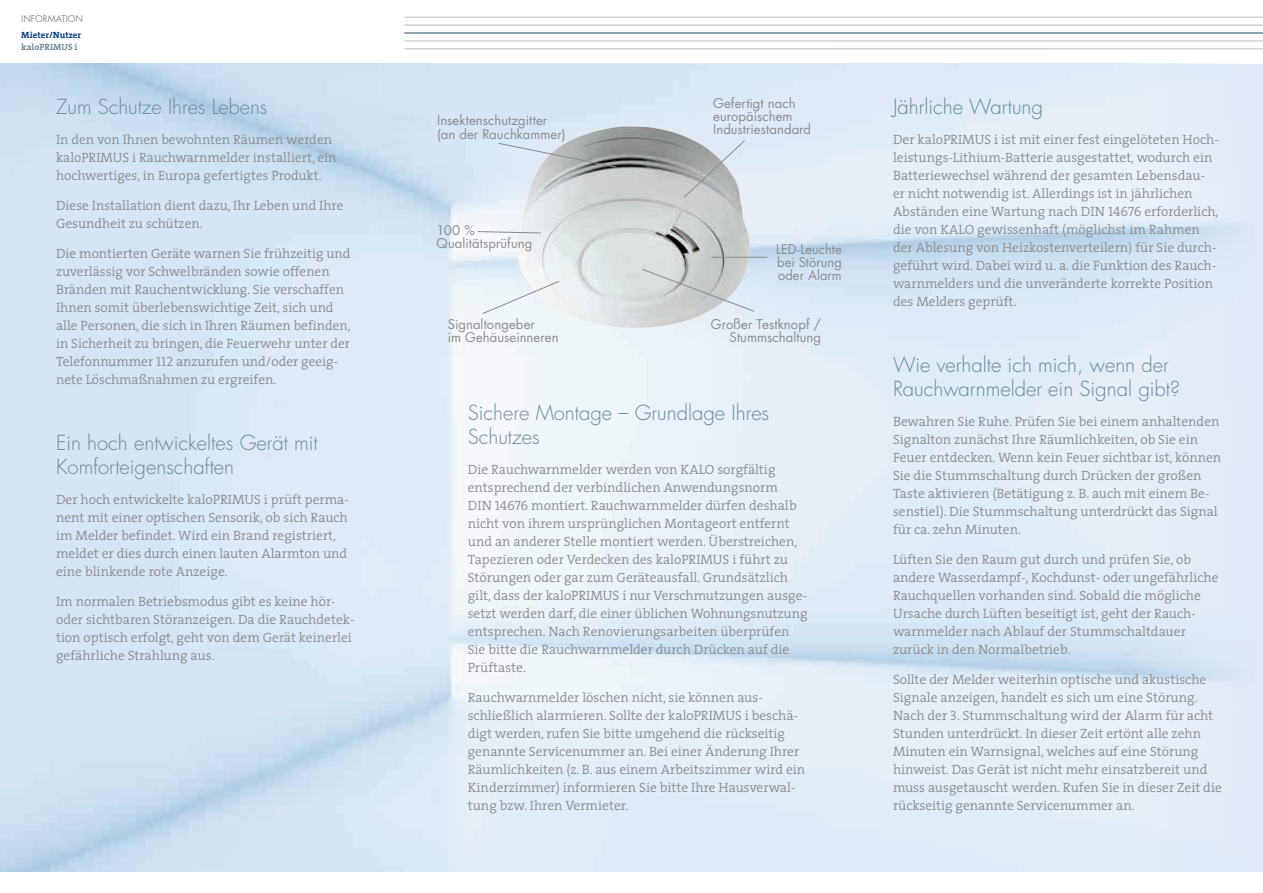
<style>
.page{position:relative;width:1263px;height:893px;background:#fff}
.page>*{position:absolute;margin:0;border:0;box-sizing:border-box;transform-origin:0 0}
.t1{font:300 20.25px/24px "Futura LT";color:#6c8895}
.t2{font:300 13.5px/18px "The Serif";color:#8a8c8f}
.t3{font:13.05px/13px "Futura LT";letter-spacing:.005em;color:#8a8c8f}
.t4{font:700 9px "The Serif";color:#013c7d}
.t5{font:9px "Futura LT";color:#8a8c8f}
.t6{font:700 9px "The Serif";color:#6c8895}
.s1{font-family:"The Serif Semi Light Caps";font-weight:400}
</style>
<div class="page">
<img style="left:516px;top:126px;width:234px;height:202px">
<svg style="left:683px;top:140px;width:63px;height:58px;background:#bec3c7"></svg>
<svg style="left:477px;top:231px;width:64px;height:3px"></svg>
<svg style="left:498px;top:142px;width:119px;height:26px;background:#b9c0c5"></svg>
<svg style="left:482px;top:280px;width:78px;height:35px"></svg>
<hr style="left:711px;top:257px;width:56px;height:1px;background:#8a8c8f">
<svg style="left:641px;top:268px;width:114px;height:44px;background:#cdd3d4"></svg>
<hr style="left:405px;top:48px;width:858px;height:2px;background:#d1d2d4">
<hr style="left:405px;top:24px;width:858px;height:2px;background:#d1d2d4">
<hr style="left:405px;top:16px;width:858px;height:2px;background:#d1d2d4">
<hr style="left:405px;top:32px;width:858px;height:2px;background:#6c8895">
<hr style="left:405px;top:40px;width:858px;height:2px;background:#d1d2d4">
<p class="t5" style="left:21px;top:13px;width:63px">INFORMATION</p>
<p class="t4" style="left:21px;top:28px;width:61px">Mieter/Nutzer</p>
<p class="t6" style="left:21px;top:40px;width:58px">kaloPRIMUS i</p>
<h1 class="t1" style="left:56px;top:95px;width:213px">Zum Schutze Ihres Lebens</h1>
<p class="t2" style="left:56px;top:130px;width:282px">In den von Ihnen bewohnten Räumen werden kaloPRIMUS i Rauchwarnmelder installiert, ein hochwertiges, in Europa gefertigtes Produkt.</p>
<p class="t2" style="left:56px;top:196px;width:289px">Diese Installation dient dazu, Ihr Leben und Ihre<br>Gesundheit zu schützen.</p>
<p class="t2" style="left:56px;top:244px;width:296px">Die montierten Geräte warnen Sie frühzeitig und zuverlässig vor Schwelbränden sowie offenen Bränden mit Rauchentwicklung. Sie verschaffen Ihnen somit überlebenswichtige Zeit, sich und alle Personen, die sich in Ihren Räumen befinden, in Sicherheit zu bringen, die Feuerwehr unter der Telefonnummer <span class="s1">112</span> anzurufen und/oder geeig&shy;nete Löschmaßnahmen zu ergreifen.</p>
<h1 class="t1" style="left:56px;top:431px;width:263px">Ein hoch entwickeltes Gerät mit<br>Komforteigenschaften</h1>
<p class="t2" style="left:56px;top:490px;width:294px">Der hoch entwickelte kaloPRIMUS i prüft perma&shy;nent mit einer optischen Sensorik, ob sich Rauch im Melder befindet. Wird ein Brand registriert, meldet er dies durch einen lauten Alarmton und eine blinkende rote Anzeige.</p>
<p class="t2" style="left:56px;top:592px;width:300px">Im normalen Betriebsmodus gibt es keine hör&shy;oder sichtbaren Störanzeigen. Da die Rauchdetek&shy;tion optisch erfolgt, geht von dem Gerät keinerlei gefährliche Strahlung aus.</p>
<p class="t3" style="left:437px;top:114px;width:130px">Insektenschutzgitter (an der Rauchkammer)</p>
<p class="t3" style="left:437px;top:224px;width:97px">100 %<br>Qualitätsprüfung</p>
<p class="t3" style="left:713px;top:97px;width:99px">Gefertigt nach europäischem<br>Industriestandard</p>
<p class="t3" style="left:776px;top:243px;width:67px;text-align:justify">LED-Leuchte bei Störung oder Alarm</p>
<p class="t3" style="left:448px;top:318px;width:112px">Signaltongeber<br>im Gehäuseinneren</p>
<p class="t3" style="left:711px;top:318px;width:112px;text-align:right">Großer Testknopf /<br>Stummschaltung</p>
<h1 class="t1" style="left:468px;top:401px;width:303px">Sichere Montage – Grundlage Ihres<br>Schutzes</h1>
<p class="t2" style="left:468px;top:460px;width:341px">Die Rauchwarnmelder werden von KALO sorgfältig entsprechend der verbindlichen Anwendungsnorm<br>DIN <span class="s1">14676</span> montiert. Rauchwarnmelder dürfen deshalb nicht von ihrem ursprünglichen Montageort entfernt und an anderer Stelle montiert werden. Überstreichen, Tapezieren oder Verdecken des kaloPRIMUS i führt zu Störungen oder gar zum Geräteausfall. Grundsätzlich gilt, dass der kaloPRIMUS i nur Verschmutzungen ausge&shy;setzt werden darf, die einer üblichen Wohnungsnutzung entsprechen. Nach Renovierungsarbeiten überprüfen Sie bitte die Rauchwarnmelder durch Drücken auf die Prüftaste.</p>
<p class="t2" style="left:468px;top:688px;width:339px">Rauchwarnmelder löschen nicht, sie können aus&shy;schließlich alarmieren. Sollte der kaloPRIMUS i beschä&shy;digt werden, rufen Sie bitte umgehend die rückseitig genannte Servicenummer an. Bei einer Änderung Ihrer Räumlichkeiten (z. B. aus einem Arbeitszimmer wird ein Kinderzimmer) informieren Sie bitte Ihre Hausverwal&shy;tung bzw. Ihren Vermieter.</p>
<h1 class="t1" style="left:893px;top:95px;width:151px">Jährliche Wartung</h1>
<p class="t2" style="left:893px;top:130px;width:327px">Der kaloPRIMUS i ist mit einer fest eingelöteten Hoch&shy;leistungs-Lithium-Batterie ausgestattet, wodurch ein Batteriewechsel während der gesamten Lebensdau&shy;er nicht notwendig ist. Allerdings ist in jährlichen Abständen eine Wartung nach DIN <span class="s1">14676</span> erforderlich, die von KALO gewissenhaft (möglichst im Rahmen der Ablesung von Heizkostenverteilern) für Sie durch&shy;geführt wird. Dabei wird u. a. die Funktion des Rauch&shy;warnmelders und die unveränderte korrekte Position des Melders geprüft.</p>
<h1 class="t1" style="left:893px;top:353px;width:289px">Wie verhalte ich mich, wenn der<br>Rauchwarnmelder ein Signal gibt?</h1>
<p class="t2" style="left:893px;top:412px;width:330px">Bewahren Sie Ruhe. Prüfen Sie bei einem anhaltenden Signalton zunächst Ihre Räumlichkeiten, ob Sie ein Feuer entdecken. Wenn kein Feuer sichtbar ist, können Sie die Stummschaltung durch Drücken der großen Taste aktivieren (Betätigung z. B. auch mit einem Be&shy;senstiel). Die Stummschaltung unterdrückt das Signal für ca. zehn Minuten.</p>
<p class="t2" style="left:893px;top:550px;width:327px">Lüften Sie den Raum gut durch und prüfen Sie, ob andere Wasserdampf-, Kochdunst- oder ungefährliche Rauchquellen vorhanden sind. Sobald die mögliche Ursache durch Lüften beseitigt ist, geht der Rauch&shy;warnmelder nach Ablauf der Stummschaltdauer zurück in den Normalbetrieb.</p>
<p class="t2" style="left:893px;top:670px;width:330px">Sollte der Melder weiterhin optische und akustische Signale anzeigen, handelt es sich um eine Störung.<br>Nach der <span class="s1">3</span>. Stummschaltung wird der Alarm für acht Stunden unterdrückt. In dieser Zeit ertönt alle zehn Minuten ein Warnsignal, welches auf eine Störung hinweist. Das Gerät ist nicht mehr einsatzbereit und muss ausgetauscht werden. Rufen Sie in dieser Zeit die rückseitig genannte Servicenummer an.</p>
</div>
